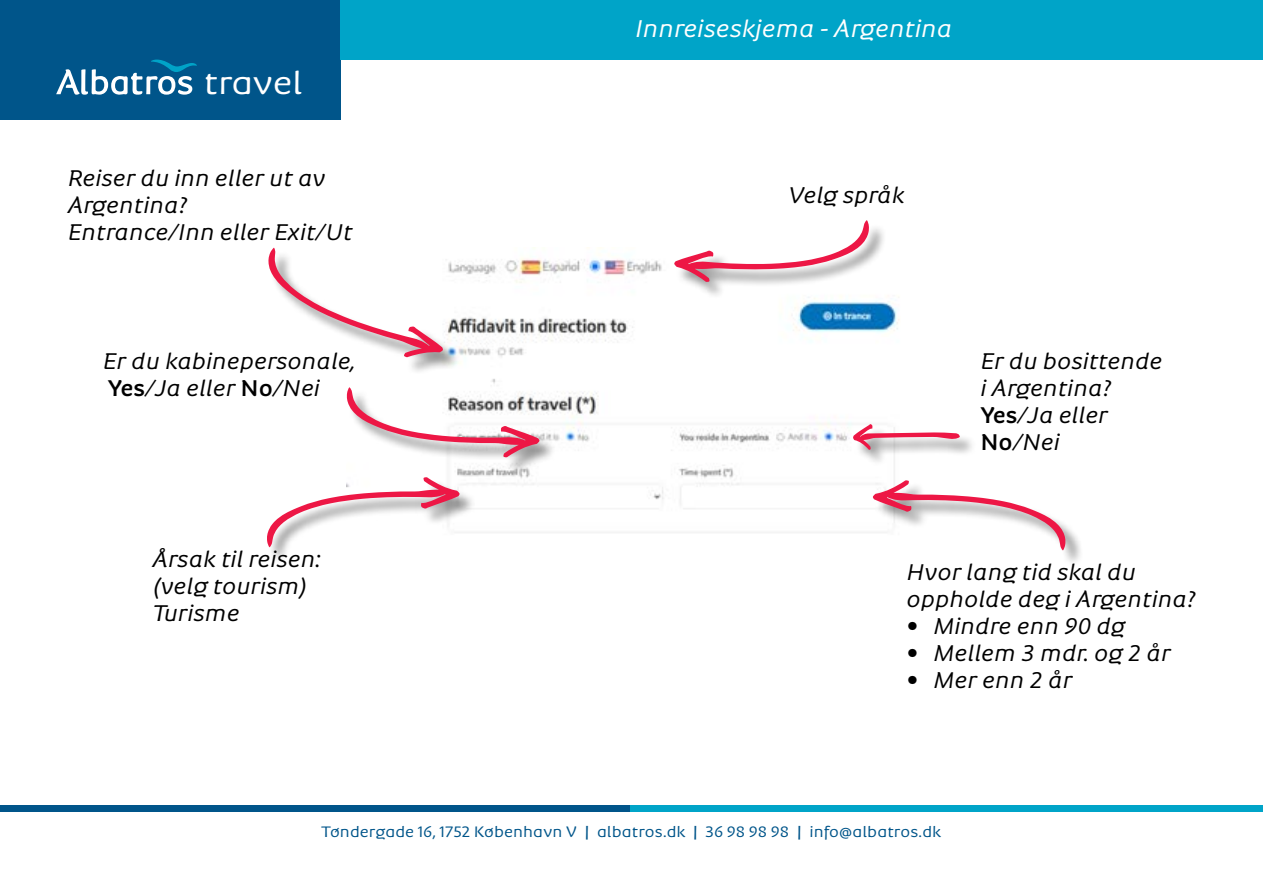
<style>
.page{position:relative;width:1263px;height:893px;background:#fff}
.page>*{position:absolute;margin:0;border:0;box-sizing:border-box;transform-origin:0 0}
.t1{font:500 31.65px "Albatros";color:#fff;scale:1.08 1}
.t2{font:italic 500 24px "Albatros";color:#fff}
.t3{font:italic 500 22.5px/27px "Albatros";color:#000}
.t4{font:500 15px "Albatros";letter-spacing:.005em;color:#00558a;scale:1.04 1}
.s1{font-weight:700;font-style:normal}
.s2{font-weight:700}
</style>
<div class="page">
<div style="left:0;top:805px;width:630px;height:7px;background:#00558a"></div>
<div style="left:630px;top:805px;width:633px;height:7px;background:#00a4c8"></div>
<div style="left:0;top:0;width:341px;height:119px;background:#00558a"></div>
<svg style="left:56px;top:60px;width:141px;height:35px"></svg>
<div style="left:341px;top:0;width:922px;height:60px;background:#00a4c8"></div>
<img style="left:457px;top:258px;width:443px;height:275px">
<div style="left:676px;top:222px;width:210px;height:78px;background:#000;opacity:.43"></div>
<svg style="left:674px;top:220px;width:195px;height:62px"></svg>
<div style="left:874px;top:482px;width:209px;height:85px;background:#000;opacity:.43"></div>
<svg style="left:873px;top:480px;width:192px;height:70px"></svg>
<div style="left:268px;top:479px;width:208px;height:85px;background:#000;opacity:.43"></div>
<svg style="left:267px;top:477px;width:193px;height:70px"></svg>
<div style="left:348px;top:389px;width:208px;height:85px;background:#000;opacity:.43"></div>
<svg style="left:347px;top:387px;width:192px;height:70px"></svg>
<div style="left:270px;top:250px;width:189px;height:124px;background:#000;opacity:.43"></div>
<svg style="left:268px;top:248px;width:175px;height:109px"></svg>
<div style="left:855px;top:426px;width:123px;height:42px;background:#000;opacity:.43"></div>
<svg style="left:853px;top:424px;width:107px;height:26px"></svg>
<h1 class="t1" style="left:204px;top:64px;width:93px">travel</h1>
<p class="t3" style="left:68px;top:164px;width:286px">Reiser du inn eller ut av<br>Argentina?<br>Entrance/Inn eller Exit/Ut</p>
<p class="t3" style="left:103px;top:347px;width:254px">Er du kabinepersonale,<br><span class="s1">Yes</span>/Ja eller <span class="s1">No</span>/Nei</p>
<p class="t3" style="left:153px;top:545px;width:170px">Årsak til reisen: (velg tourism)<br>Turisme</p>
<p class="t2" style="left:635px;top:14px;width:319px">Innreiseskjema - Argentina</p>
<p class="t3" style="left:789px;top:181px;width:117px">Velg språk</p>
<p class="t3" style="left:980px;top:347px;width:184px">Er du bosittende i Argentina?<br><span class="s1">Yes</span>/Ja eller<br><span class="s1">No</span>/Nei</p>
<p class="t3" style="left:906px;top:558px;width:291px">Hvor lang tid skal du oppholde deg i Argentina?</p>
<p class="t3" style="left:906px;top:612px;width:220px">• Mindre enn 90 dg</p>
<p class="t3" style="left:906px;top:639px;width:266px">• Mellem 3 mdr. og 2 år</p>
<p class="t3" style="left:906px;top:666px;width:167px">• Mer enn 2 år</p>
<p class="t4" style="left:321px;top:822px;width:597px">Tøndergade 16, 1752 København V <span class="s2">|</span> albatros.dk <span class="s2">|</span> 36 98 98 98 <span class="s2">|</span> info@albatros.dk</p>
</div>
